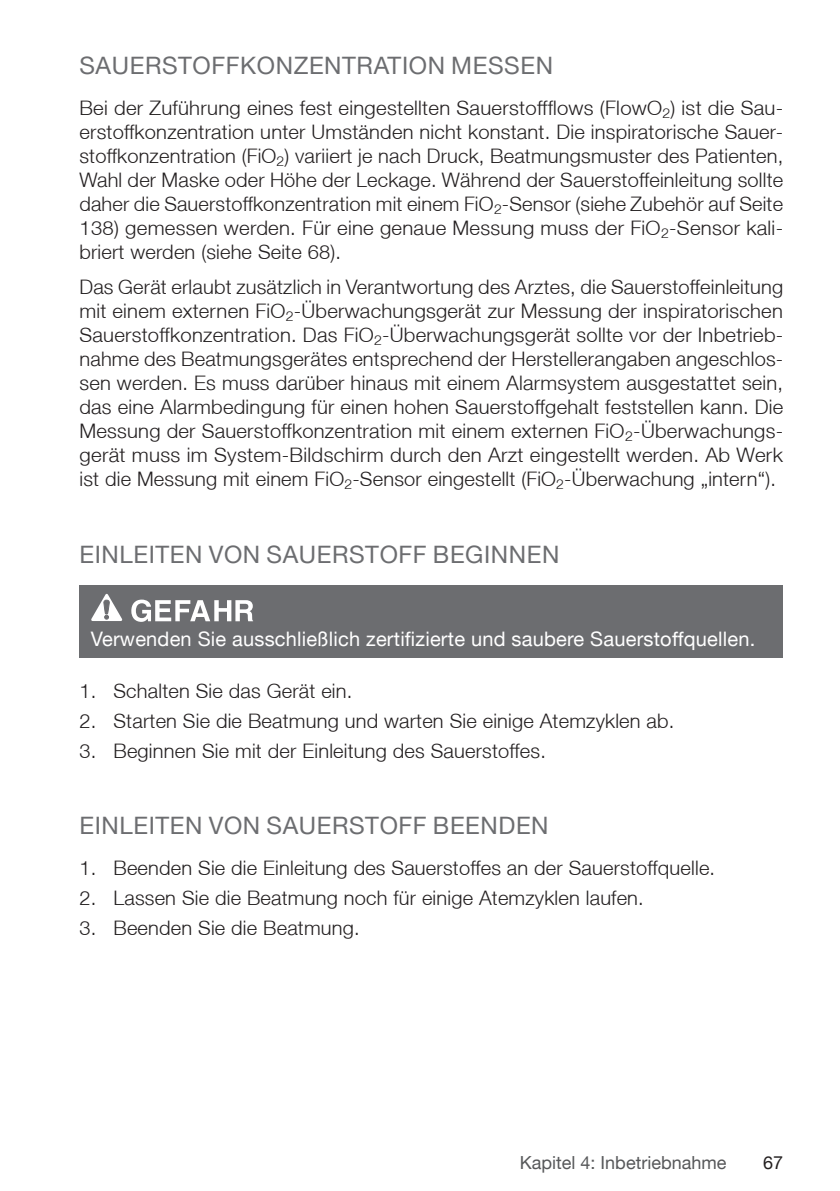
<style>
.page{position:relative;width:840px;height:1191px;background:#fff}
.page>*{position:absolute;margin:0;border:0;box-sizing:border-box;transform-origin:0 0}
.Überschrift_2{font:24px "Helvetica Neue LT";letter-spacing:.025em;color:#6c6d70}
.Fliesstext{font:300 20px/24px "Helvetica Neue LT";letter-spacing:.01em;color:#231f20;text-align:justify}
.Warnhinweise{font:20px "Helvetica Neue LT";letter-spacing:.01em;color:#fff}
.t1{font:18px "Helvetica Neue LT";color:#57585a}
.t2{font:18px "Helvetica Neue LT";color:#231f20}
</style>
<div class="page">
<div style="left:79px;top:585px;width:703px;height:72px;background:#6c6d70"></div>
<svg style="left:91px;top:593px;width:31px;height:28px"></svg>
<svg style="left:131px;top:599px;width:122px;height:23px"></svg>
<p class="Überschrift_2" style="left:79px;top:51px;width:475px">SAUERSTOFFKONZENTRATION MESSEN</p>
<p class="Fliesstext" style="left:79px;top:95px;width:705px">Bei der Zuführung eines fest eingestellten Sauerstoffflows (FlowO<sub>2</sub>) ist die Sau&shy;erstoffkonzentration unter Umständen nicht konstant. Die inspiratorische Sauer&shy;stoffkonzentration (FiO<sub>2</sub>) variiert je nach Druck, Beatmungsmuster des Patienten, Wahl der Maske oder Höhe der Leckage. Während der Sauerstoffeinleitung sollte daher die Sauerstoffkonzentration mit einem FiO<sub>2</sub>-Sensor (siehe Zubehör auf Seite 138) gemessen werden. Für eine genaue Messung muss der FiO<sub>2</sub>-Sensor kali&shy;briert werden (siehe Seite 68).</p>
<p class="Fliesstext" style="left:79px;top:275px;width:705px">Das Gerät erlaubt zusätzlich in Verantwortung des Arztes, die Sauerstoffeinleitung mit einem externen FiO<sub>2</sub>-Überwachungsgerät zur Messung der inspiratorischen Sauerstoffkonzentration. Das FiO<sub>2</sub>-Überwachungsgerät sollte vor der Inbetrieb&shy;nahme des Beatmungsgerätes entsprechend der Herstellerangaben angeschlos&shy;sen werden. Es muss darüber hinaus mit einem Alarmsystem ausgestattet sein, das eine Alarmbedingung für einen hohen Sauerstoffgehalt feststellen kann. Die Messung der Sauerstoffkonzentration mit einem externen FiO<sub>2</sub>-Überwachungs&shy;gerät muss im System-Bildschirm durch den Arzt eingestellt werden. Ab Werk ist die Messung mit einem FiO<sub>2</sub>-Sensor eingestellt (FiO<sub>2</sub>-Überwachung „intern“).</p>
<p class="Überschrift_2" style="left:79px;top:540px;width:481px">EINLEITEN VON SAUERSTOFF BEGINNEN</p>
<p class="Warnhinweise" style="left:91px;top:627px;width:665px">Verwenden Sie ausschließlich zertifizierte und saubere Sauerstoffquellen.</p>
<p class="Fliesstext" style="left:79px;top:678px;width:274px">1. Schalten Sie das Gerät ein.</p>
<p class="Fliesstext" style="left:79px;top:708px;width:596px">2. Starten Sie die Beatmung und warten Sie einige Atemzyklen ab.</p>
<p class="Fliesstext" style="left:79px;top:738px;width:467px">3. Beginnen Sie mit der Einleitung des Sauerstoffes.</p>
<p class="Überschrift_2" style="left:79px;top:811px;width:470px">EINLEITEN VON SAUERSTOFF BEENDEN</p>
<p class="Fliesstext" style="left:79px;top:856px;width:636px">1. Beenden Sie die Einleitung des Sauerstoffes an der Sauerstoffquelle.</p>
<p class="Fliesstext" style="left:79px;top:885px;width:565px">2. Lassen Sie die Beatmung noch für einige Atemzyklen laufen.</p>
<p class="Fliesstext" style="left:79px;top:915px;width:282px">3. Beenden Sie die Beatmung.</p>
<p class="t1" style="left:519px;top:1151px;width:208px">Kapitel 4: Inbetriebnahme</p>
<p class="t2" style="left:762px;top:1151px;width:22px">67</p>
</div>
